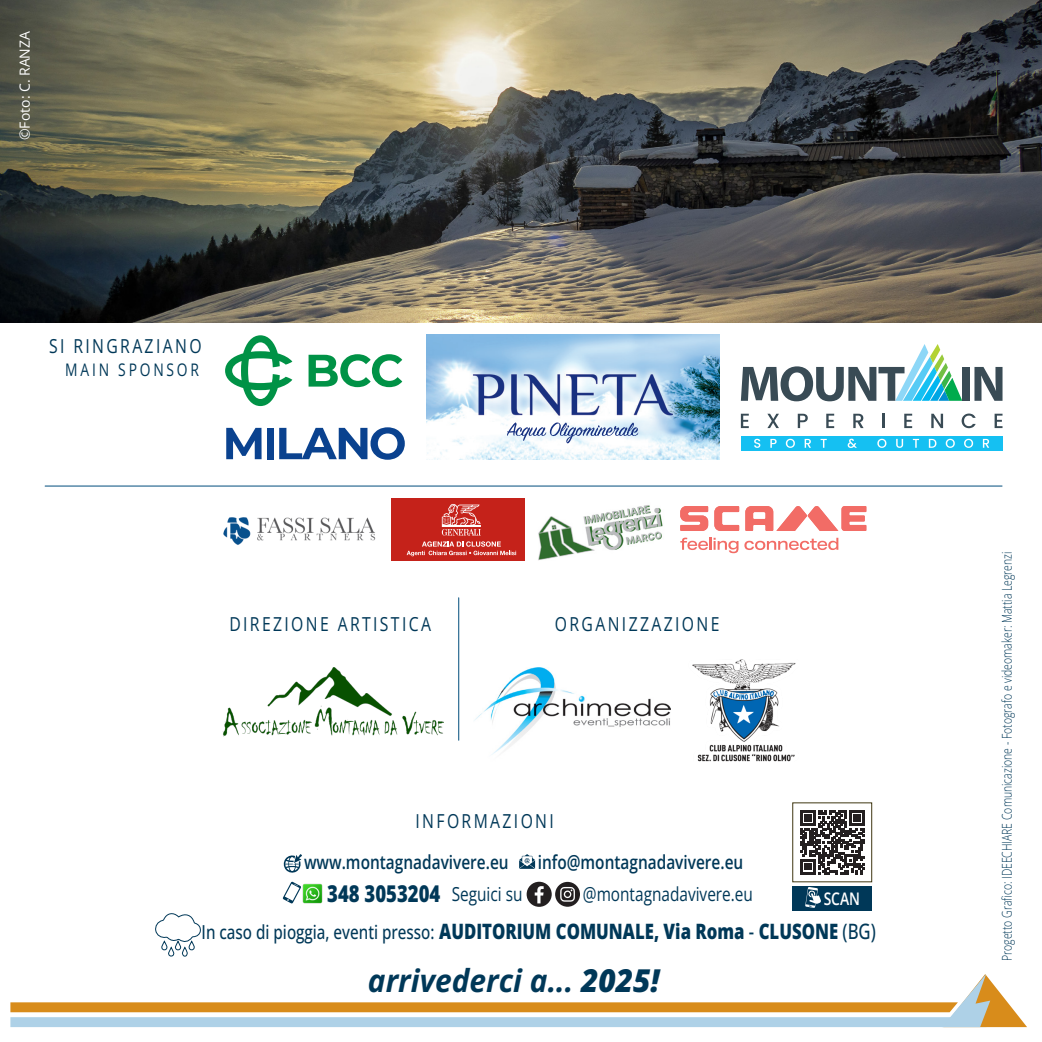
<style>
.page{position:relative;width:1042px;height:1042px;background:#fff}
.page>*{position:absolute;margin:0;border:0;box-sizing:border-box;transform-origin:0 0}
.t1{font:italic 700 31.5px "Open Sans";color:#003858;scale:.95 1}
.t2{font:800 23.1px "Open Sans";color:#003858;scale:.8 1}
.t3{font:800 21.18px "Open Sans";color:#003858;scale:.79 1}
.t4{font:19.25px "Open Sans";letter-spacing:.15em;color:#003858;scale:.82 1}
.t5{font:600 19.25px "Open Sans";color:#003858;scale:.8 1}
.t6{font:19.25px "Open Sans";color:#003858;scale:.8 1}
.t7{font:17.32px "Open Sans";letter-spacing:.2em;color:#003858;scale:.8 1}
.t8{font:600 17.32px "Open Sans";color:#fff;scale:.8 1}
.t9{font:14px "Open Sans";color:#fff}
.t10{font:300 13.47px "Open Sans";color:#003858;scale:.77 1}
.s1{font-weight:500;font-size:19.25px}
.s2{font-weight:500}
.s3{font-weight:800}
</style>
<div class="page">
<img style="left:0;top:0;width:1042px;height:322px">
<svg style="left:155px;top:913px;width:46px;height:44px"></svg>
<img style="left:223px;top:668px;width:220px;height:69px">
<img style="left:474px;top:668px;width:197px;height:87px">
<hr style="left:458px;top:598px;width:1px;height:142px;background:#014d7c">
<img style="left:692px;top:659px;width:104px;height:102px">
<svg style="left:283px;top:854px;width:19px;height:19px"></svg>
<svg style="left:519px;top:854px;width:16px;height:15px"></svg>
<svg style="left:283px;top:881px;width:18px;height:23px"></svg>
<img style="left:302px;top:883px;width:21px;height:20px">
<svg style="left:527px;top:882px;width:53px;height:25px"></svg>
<div style="left:792px;top:802px;width:80px;height:80px;border:1px solid #403712"></div>
<div style="left:792px;top:886px;width:80px;height:25px;background:#003858"></div>
<svg style="left:805px;top:887px;width:16px;height:21px"></svg>
<svg style="left:800px;top:810px;width:64px;height:64px"></svg>
<img style="left:223px;top:517px;width:153px;height:28px">
<hr style="left:45px;top:485px;width:957px;height:1px;background:#014d7c">
<div style="left:391px;top:499px;width:133px;height:62px;background:#c5221a"></div>
<svg style="left:407px;top:541px;width:109px;height:15px"></svg>
<svg style="left:442px;top:504px;width:39px;height:31px"></svg>
<img style="left:426px;top:335px;width:293px;height:125px">
<svg style="left:308px;top:354px;width:94px;height:33px"></svg>
<svg style="left:225px;top:335px;width:67px;height:71px"></svg>
<svg style="left:226px;top:428px;width:36px;height:31px"></svg>
<div style="left:267px;top:428px;width:6px;height:31px;background:#0a428f"></div>
<svg style="left:279px;top:427px;width:126px;height:33px"></svg>
<img style="left:538px;top:505px;width:125px;height:56px">
<svg style="left:10px;top:974px;width:1017px;height:53px"></svg>
<svg style="left:741px;top:344px;width:221px;height:57px"></svg>
<div style="left:962px;top:367px;width:8px;height:34px;background:#394b55"></div>
<svg style="left:974px;top:367px;width:28px;height:34px"></svg>
<svg style="left:741px;top:414px;width:8px;height:14px"></svg>
<svg style="left:767px;top:414px;width:12px;height:14px"></svg>
<svg style="left:798px;top:414px;width:10px;height:14px"></svg>
<svg style="left:826px;top:414px;width:8px;height:14px"></svg>
<svg style="left:853px;top:414px;width:10px;height:14px"></svg>
<hr style="left:882px;top:414px;width:3px;height:14px;background:#394b55">
<svg style="left:904px;top:414px;width:8px;height:14px"></svg>
<svg style="left:931px;top:414px;width:12px;height:14px"></svg>
<svg style="left:961px;top:413px;width:14px;height:15px"></svg>
<svg style="left:994px;top:414px;width:8px;height:14px"></svg>
<div style="left:741px;top:436px;width:261px;height:15px;background:#15c0f2"></div>
<svg style="left:754px;top:439px;width:6px;height:9px"></svg>
<svg style="left:770px;top:439px;width:6px;height:9px"></svg>
<svg style="left:786px;top:439px;width:9px;height:9px"></svg>
<svg style="left:804px;top:439px;width:7px;height:9px"></svg>
<svg style="left:820px;top:439px;width:7px;height:9px"></svg>
<svg style="left:847px;top:439px;width:10px;height:9px"></svg>
<svg style="left:877px;top:439px;width:9px;height:9px"></svg>
<svg style="left:896px;top:439px;width:7px;height:9px"></svg>
<svg style="left:913px;top:439px;width:6px;height:9px"></svg>
<svg style="left:929px;top:439px;width:7px;height:9px"></svg>
<svg style="left:945px;top:439px;width:10px;height:9px"></svg>
<svg style="left:964px;top:439px;width:9px;height:9px"></svg>
<svg style="left:983px;top:439px;width:6px;height:9px"></svg>
<svg style="left:680px;top:506px;width:186px;height:25px"></svg>
<svg style="left:680px;top:537px;width:58px;height:16px"></svg>
<svg style="left:744px;top:538px;width:94px;height:12px"></svg>
<p class="t9" style="left:15px;top:140px;width:111px;rotate:-90deg">©Foto: C. RANZA</p>
<p class="t4" style="left:49px;top:333px;width:187px">SI RINGRAZIANO</p>
<p class="t7" style="left:65px;top:358px;width:169px">MAIN SPONSOR</p>
<p class="t4" style="left:229px;top:611px;width:247px">DIREZIONE ARTISTICA</p>
<p class="t4" style="left:555px;top:611px;width:202px">ORGANIZZAZIONE</p>
<p class="t4" style="left:415px;top:808px;width:170px">INFORMAZIONI</p>
<p class="t5" style="left:304px;top:849px;width:257px">www.montagnadavivere.eu</p>
<p class="t5" style="left:538px;top:849px;width:258px">info@montagnadavivere.eu</p>
<p class="t2" style="left:327px;top:878px;width:143px">348 3053204</p>
<p class="t6" style="left:452px;top:880px;width:90px">Seguici su</p>
<p class="t6" style="left:583px;top:880px;width:214px">@montagnadavivere.eu</p>
<p class="t8" style="left:823px;top:887px;width:47px">SCAN</p>
<p class="t3" style="left:202px;top:917px;width:855px"><span class="s1">In caso di pioggia, eventi presso:</span> AUDITORIUM COMUNALE, Via Roma <span class="s2">-</span> CLUSONE <span class="s2">(BG)</span></p>
<p class="t1" style="left:368px;top:958px;width:309px">arrivederci a... <span class="s3">2025!</span></p>
<p class="t10" style="left:997px;top:961px;width:533px;rotate:-90deg">Progetto Grafico: IDEECHIARE Comunicazione - Fotografo e videomaker: Mattia Legrenzi</p>
</div>
